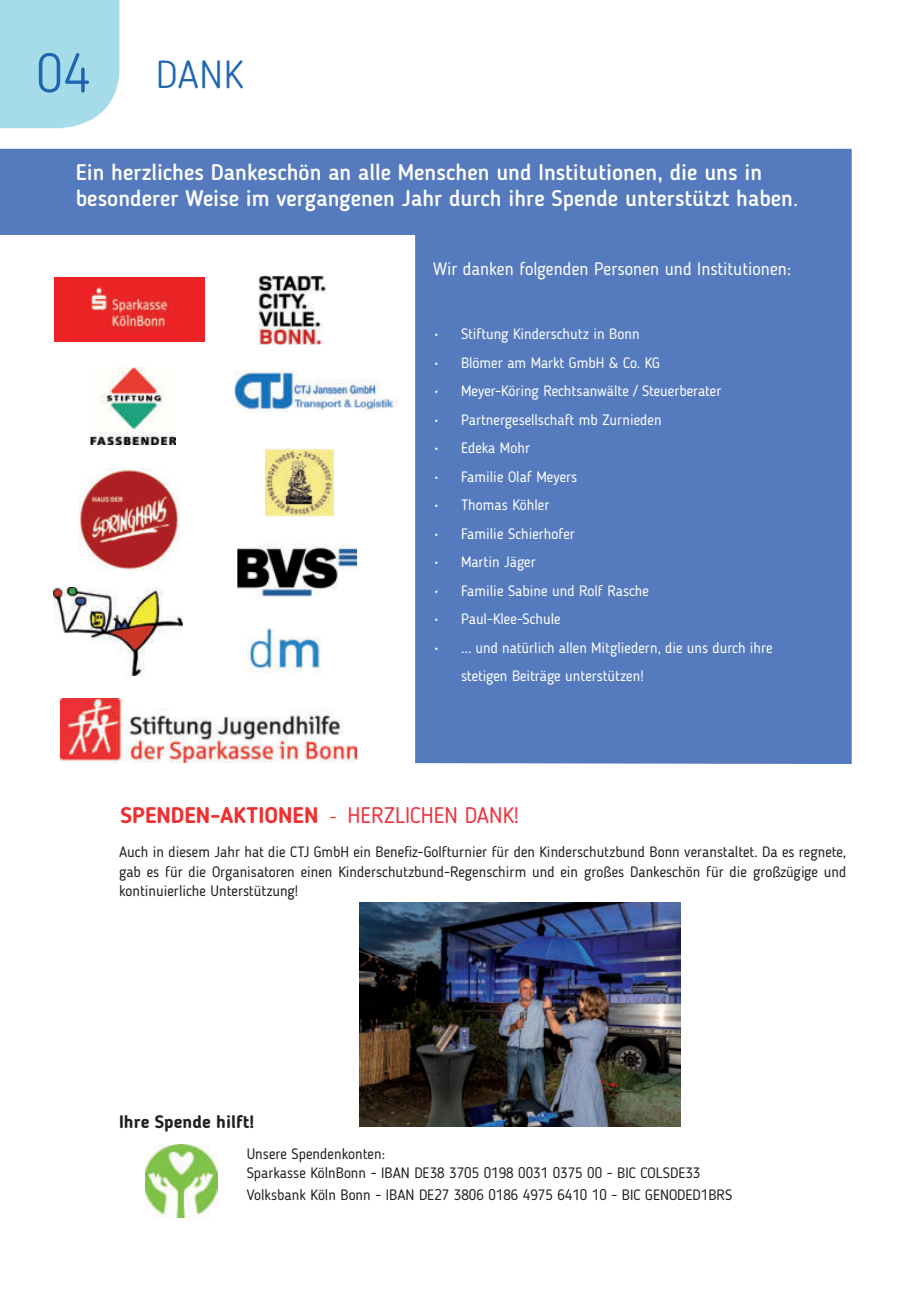
<style>
.page{position:relative;width:906px;height:1289px;background:#fff}
.page>*{position:absolute;margin:0;border:0;box-sizing:border-box;transform-origin:0 0}
.t1{font:300 39px "Blogger Sans";color:#2065b1}
.t2{font:500 22.5px/25.5px "Blogger Sans";color:#fff}
.t3{font:700 22.5px "Blogger Sans";color:#ee3032}
.t4{font:18px "Blogger Sans";color:#fff}
.t5{font:700 18px "Blogger Sans";color:#231f20}
.t6{font:15px/19.5px "Blogger Sans";color:#231f20;text-align:justify}
.t7{font:15px/28.5px "Blogger Sans";color:#fff}
.s1{font-size:54px}
.s2{font-weight:400}
.s3{font-weight:400;font-size:18px;color:#ee323e}
.s4{font-weight:400;color:#ee323e}
</style>
<div class="page">
<div style="left:0;top:149px;width:851px;height:615px;background:#557bbe"></div>
<div style="left:0;top:0;width:119px;height:128px;background:#a6dce9"></div>
<div style="left:0;top:235px;width:415px;height:546px;background:#fff"></div>
<img style="left:259px;top:275px;width:66px;height:69px">
<img style="left:55px;top:277px;width:150px;height:64px">
<img style="left:235px;top:371px;width:163px;height:41px">
<img style="left:90px;top:367px;width:86px;height:77px">
<img style="left:265px;top:448px;width:68px;height:68px">
<img style="left:145px;top:1144px;width:72px;height:73px">
<img style="left:78px;top:469px;width:101px;height:101px">
<img style="left:237px;top:543px;width:120px;height:56px">
<img style="left:247px;top:627px;width:75px;height:46px">
<img style="left:53px;top:587px;width:129px;height:88px">
<img style="left:61px;top:698px;width:295px;height:64px">
<img style="left:360px;top:902px;width:321px;height:224px">
<h1 class="t1" style="left:36px;top:59px;width:209px"><span class="s1">04</span> DANK</h1>
<h2 class="t2" style="left:76px;top:162px;width:724px">Ein herzliches Dankeschön an alle Menschen und Institutionen, die uns in besonderer Weise im vergangenen Jahr durch ihre Spende unterstützt haben<span class="s2">.</span></h2>
<p class="t4" style="left:433px;top:260px;width:360px">Wir danken folgenden Personen und Institutionen:</p>
<p class="t7" style="left:434px;top:321px;width:6px;text-align:justify">• • • • • • • • • • • •</p>
<p class="t7" style="left:461px;top:321px;width:313px">Stiftung Kinderschutz in Bonn<br>Blömer am Markt GmbH &amp; Co. KG<br>Meyer-Köring Rechtsanwälte / Steuerberater<br>Partnergesellschaft mb Zurnieden<br>Edeka Mohr<br>Familie Olaf Meyers<br>Thomas Köhler<br>Familie Schierhofer<br>Martin Jäger<br>Familie Sabine und Rolf Rasche<br>Paul-Klee-Schule<br>... und natürlich allen Mitgliedern, die uns durch ihre stetigen Beiträge unterstützen!</p>
<h2 class="t3" style="left:120px;top:805px;width:400px">SPENDEN-AKTIONEN <span class="s3">-</span> <span class="s4">HERZLICHEN DANK!</span></h2>
<p class="t6" style="left:119px;top:842px;width:729px">Auch in diesem Jahr hat die CTJ GmbH ein Benefiz-Golfturnier für den Kinderschutzbund Bonn veranstaltet. Da es regnete, gab es für die Organisatoren einen Kinderschutzbund-Regenschirm und ein großes Dankeschön für die großzügige und kontinuierliche Unterstützung!</p>
<p class="t5" style="left:119px;top:1114px;width:137px">Ihre Spende hilft!</p>
<p class="t6" style="left:247px;top:1163px;width:455px">Sparkasse KölnBonn - IBAN DE38 3705 0198 0031 0375 00 - BIC COLSDE33</p>
<p class="t6" style="left:247px;top:1144px;width:140px">Unsere Spendenkonten:</p>
<p class="t6" style="left:247px;top:1185px;width:487px">Volksbank Köln Bonn - IBAN DE27 3806 0186 4975 6410 10 - BIC GENODED1BRS</p>
</div>
